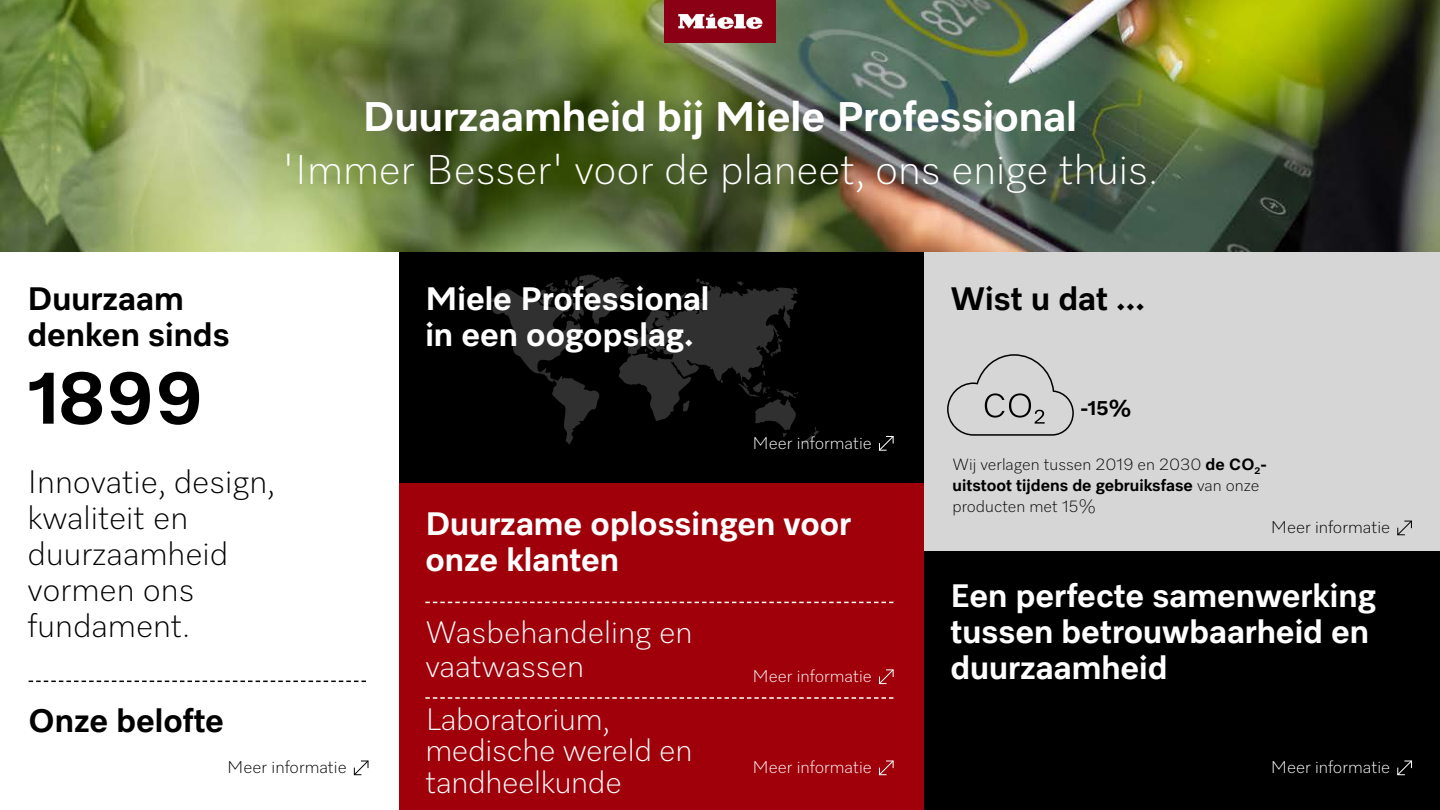
<style>
.page{position:relative;width:1440px;height:810px;background:#fff}
.page>*{position:absolute;margin:0;border:0;box-sizing:border-box;transform-origin:0 0}
.t1{font:700 74.55px "Miele Elements";color:#000}
.t2{font:300 42.08px "Miele Elements";color:#fff}
.t3{font:700 42.08px "Miele Elements";color:#fff}
.t4{font:700 33px/36px "Miele Elements";color:#fff}
.t5{font:300 33px/36px "Miele Elements";color:#000}
.t6{font:700 33px/36px "Miele Elements";color:#000}
.t7{font:300 31.5px/31.5px "Miele Elements";letter-spacing:-.01em;color:#fff}
.t8{font:700 20.25px "Miele Elements";color:#000}
.t9{font:300 17.25px "Miele Elements";color:#fff}
.t10{font:300 17.25px "Miele Elements";color:#000}
.t11{font:300 16.5px/21px "Miele Elements";color:#000}
.s1{font-weight:700}
</style>
<div class="page">
<svg style="left:29px;top:681px;width:337px;height:1px"></svg>
<img style="left:0;top:0;width:1440px;height:252px">
<img style="left:664px;top:0;width:112px;height:43px">
<div style="left:399px;top:252px;width:525px;height:231px;background:#000"></div>
<div style="left:924px;top:252px;width:516px;height:300px;background:#d6d6d6"></div>
<div style="left:924px;top:552px;width:516px;height:258px;background:#000"></div>
<div style="left:399px;top:483px;width:525px;height:327px;background:#9f000a"></div>
<svg style="left:425px;top:602px;width:469px;height:1px"></svg>
<svg style="left:425px;top:697px;width:469px;height:2px"></svg>
<svg style="left:490px;top:274px;width:329px;height:170px"></svg>
<svg style="left:947px;top:354px;width:127px;height:82px"></svg>
<svg style="left:353px;top:760px;width:16px;height:16px"></svg>
<svg style="left:879px;top:760px;width:15px;height:16px"></svg>
<svg style="left:879px;top:669px;width:15px;height:16px"></svg>
<svg style="left:1397px;top:520px;width:15px;height:16px"></svg>
<svg style="left:1397px;top:760px;width:15px;height:16px"></svg>
<svg style="left:879px;top:436px;width:15px;height:15px"></svg>
<p class="t6" style="left:28px;top:279px;width:204px">Duurzaam denken sinds</p>
<h1 class="t1" style="left:28px;top:351px;width:176px">1899</h1>
<p class="t3" style="left:363px;top:90px;width:716px">Duurzaamheid bij Miele Professional</p>
<p class="t2" style="left:282px;top:143px;width:877px">'Immer Besser' voor de planeet, ons enige thuis.</p>
<p class="t4" style="left:425px;top:279px;width:286px">Miele Professional in een oogopslag.</p>
<p class="t9" style="left:752px;top:432px;width:121px">Meer informatie</p>
<p class="t6" style="left:950px;top:279px;width:196px">Wist u dat ...</p>
<p class="t8" style="left:1080px;top:395px;width:52px">-15%</p>
<p class="t5" style="left:28px;top:462px;width:249px">Innovatie, design, kwaliteit en duurzaamheid vormen ons fundament.</p>
<p class="t4" style="left:425px;top:505px;width:427px">Duurzame oplossingen voor onze klanten</p>
<p class="t7" style="left:425px;top:614px;width:269px;line-height:34.5px">Wasbehandeling en vaatwassen</p>
<p class="t7" style="left:425px;top:702px;width:269px">Laboratorium, medische wereld en tandheelkunde</p>
<p class="t9" style="left:752px;top:665px;width:121px">Meer informatie</p>
<p class="t6" style="left:29px;top:701px;width:197px">Onze belofte</p>
<p class="t10" style="left:227px;top:756px;width:121px">Meer informatie</p>
<p class="t9" style="left:752px;top:756px;width:121px">Meer informatie</p>
<p class="t11" style="left:952px;top:454px;width:316px">Wij verlagen tussen 2019 en 2030 <span class="s1">de CO</span><sub>2</sub><span class="s1">- uitstoot tijdens de gebruiksfase</span> van onze producten met 15%</p>
<p class="t10" style="left:1271px;top:517px;width:121px">Meer informatie</p>
<p class="t4" style="left:950px;top:576px;width:427px">Een perfecte samenwerking tussen betrouwbaarheid en duurzaamheid</p>
<p class="t9" style="left:1271px;top:756px;width:121px">Meer informatie</p>
</div>
